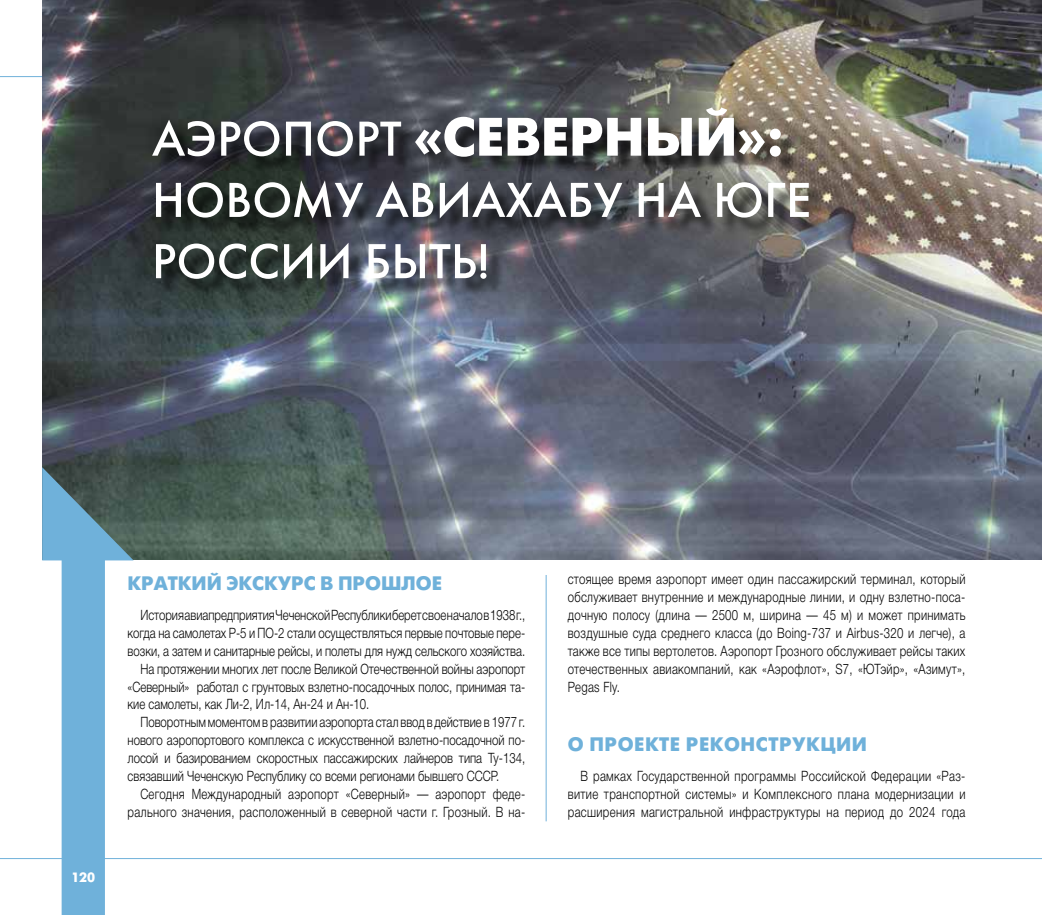
<style>
.page{position:relative;width:1042px;height:915px;background:#fff}
.page>*{position:absolute;margin:0;border:0;box-sizing:border-box;transform-origin:0 0}
.t1{font:54px "Futuris XC";color:#fff}
.t2{font:51px/61.2px "Futura Medium C";color:#fff}
.t3{font:19.5px "Futuris XC";letter-spacing:.015em;color:#6fb1da}
.t4{font:300 14.25px/17.9px "Helvetica Neue Cyr";color:#000;text-align:justify;scale:.8 1}
.t5{font:300 14.25px "Helvetica Neue Cyr";letter-spacing:.025em;color:#000;scale:.8 1}
.t6{font:13.5px "Futuris XC";color:#fff}
.s1{font-family:"Futura Medium C";font-size:51px}
</style>
<div class="page">
<div style="left:62px;top:560px;width:43px;height:354px;background:#6fb1da"></div>
<hr style="left:0;top:76px;width:1042px;height:1px;background:#6fb1da">
<hr style="left:0;top:857px;width:1042px;height:1px;background:#6fb1da">
<img style="left:42px;top:0;width:1000px;height:559px">
<div style="left:155px;top:110px;width:672px;height:187px;background:#000;opacity:.75"></div>
<svg style="left:42px;top:467px;width:92px;height:93px;background:#598293"></svg>
<hr style="left:546px;top:574px;width:1px;height:247px;background:#6fb1da">
<h1 class="t1" style="left:152px;top:107px;width:634px"><span class="s1">АЭРОПОРТ</span> «СЕВЕРНЫЙ»:</h1>
<h2 class="t2" style="left:152px;top:169px;width:661px">НОВОМУ АВИАХАБУ НА ЮГЕ<br>РОССИИ БЫТЬ!</h2>
<p class="t6" style="left:71px;top:869px;width:26px">120</p>
<h3 class="t3" style="left:128px;top:572px;width:316px">КРАТКИЙ ЭКСКУРС В ПРОШЛОЕ</h3>
<p class="t4" style="left:140px;top:606px;width:483px">История авиапредприятия Чеченской Республики берет свое начало в 1938 г.,</p>
<p class="t4" style="left:128px;top:624px;width:498px">когда на самолетах Р-5 и ПО-2 стали осуществляться первые почтовые пере-</p>
<p class="t4" style="left:128px;top:641px;width:498px">возки, а затем и санитарные рейсы, и полеты для нужд сельского хозяйства.</p>
<p class="t4" style="left:140px;top:659px;width:482px">На протяжении многих лет после Великой Отечественной войны аэропорт</p>
<p class="t4" style="left:128px;top:677px;width:498px">«Северный» работал с грунтовых взлетно-посадочных полос, принимая та-</p>
<p class="t4" style="left:128px;top:695px;width:304px">кие самолеты, как Ли-2, Ил-14, Ан-24 и Ан-10.</p>
<p class="t4" style="left:140px;top:713px;width:482px">Поворотным моментом в развитии аэропорта стал ввод в действие в 1977 г.</p>
<p class="t4" style="left:128px;top:731px;width:498px">нового аэропортового комплекса с искусственной взлетно-посадочной по-</p>
<p class="t4" style="left:128px;top:749px;width:498px">лосой и базированием скоростных пассажирских лайнеров типа Ту-134,</p>
<p class="t4" style="left:128px;top:766px;width:466px">связавший Чеченскую Республику со всеми регионами бывшего СССР.</p>
<p class="t5" style="left:140px;top:785px;width:483px">Сегодня Международный аэропорт «Северный» — аэропорт феде-</p>
<p class="t5" style="left:128px;top:803px;width:498px">рального значения, расположенный в северной части г. Грозный. В на-</p>
<p class="t4" style="left:568px;top:570px;width:498px">стоящее время аэропорт имеет один пассажирский терминал, который обслуживает внутренние и международные линии, и одну взлетно-поса&shy;дочную полосу (длина — 2500 м, ширина — 45 м) и может принимать воздушные суда среднего класса (до Boing-737 и Airbus-320 и легче), а также все типы вертолетов. Аэропорт Грозного обслуживает рейсы таких отечественных авиакомпаний, как «Аэрофлот», S7, «ЮТэйр», «Азимут», Pegas Fly.</p>
<h3 class="t3" style="left:568px;top:732px;width:301px">О ПРОЕКТЕ РЕКОНСТРУКЦИИ</h3>
<p class="t4" style="left:568px;top:766px;width:498px;text-indent:13px">В рамках Государственной программы Российской Федерации «Раз&shy;витие транспортной системы» и Комплексного плана модернизации и расширения магистральной инфраструктуры на период до 2024 года</p>
</div>
